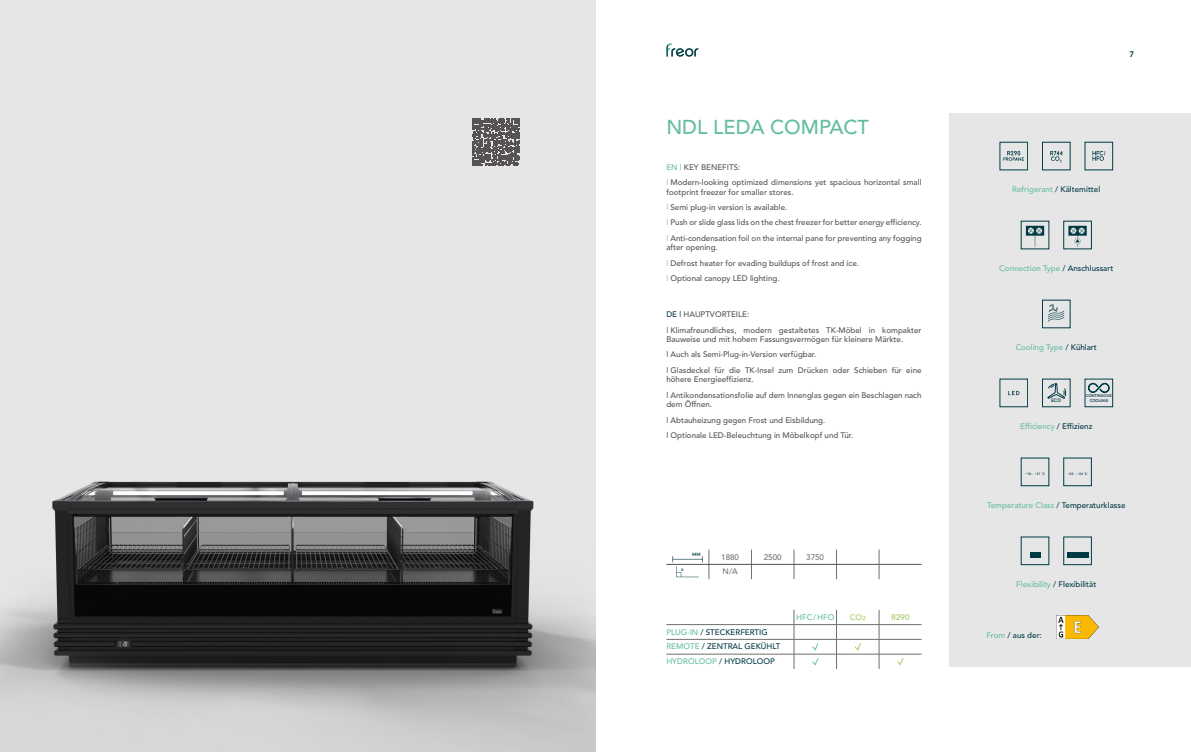
<style>
.page{position:relative;width:1191px;height:752px;background:#fff}
.page>*{position:absolute;margin:0;border:0;box-sizing:border-box;transform-origin:0 0}
.t1{font:500 20px "Avenir";color:#62bda1}
.t2{font:500 8px/15.3px "Avenir";color:#565352}
.t3{font:500 8px/14.8px "Avenir";color:#003843}
.t4{font:500 8px "Avenir";color:#63bda2}
.t5{font:500 8px "Avenir";color:#6f6f6f}
.t6{font:500 8px "Avenir";color:#a3c95c}
.t7{font:800 8px "Avenir";color:#003843}
.t8{font:700 5px "Moon";color:#003b45}
.t9{font:700 4.8px "Moon";color:#003843}
.t10{font:700 4.1px/5.1px "Moon";letter-spacing:-.055em;color:#003b45;text-align:center}
.t11{font:700 3.5px "Moon";color:#003b45}
.s1{color:#63bda2}
.s2{font-weight:400;color:#63bda2}
.s3{color:#003843}
.s4{font-weight:400;color:#003843}
.s5{font-family:"Calibri";font-weight:400}
</style>
<div class="page">
<svg style="left:666px;top:43px;width:32px;height:14px"></svg>
<hr style="left:708px;top:549px;width:1px;height:30px;background:#6f6f6f">
<hr style="left:751px;top:549px;width:1px;height:30px;background:#6f6f6f">
<hr style="left:793px;top:549px;width:1px;height:30px;background:#6f6f6f">
<hr style="left:836px;top:549px;width:1px;height:30px;background:#6f6f6f">
<hr style="left:666px;top:564px;width:255px;height:1px;background:#515150">
<svg style="left:672px;top:556px;width:31px;height:21px"></svg>
<hr style="left:878px;top:549px;width:1px;height:30px;background:#6f6f6f">
<img style="left:0;top:0;width:595px;height:751px">
<svg style="left:472px;top:118px;width:48px;height:47px;background:#6e6c6b"></svg>
<div style="left:950px;top:113px;width:241px;height:553px;background:#e6e6e7"></div>
<svg style="left:1092px;top:151px;width:13px;height:10px"></svg>
<svg style="left:1050px;top:151px;width:12px;height:11px"></svg>
<svg style="left:1068px;top:226px;width:18px;height:21px"></svg>
<svg style="left:1025px;top:226px;width:19px;height:21px"></svg>
<svg style="left:1048px;top:304px;width:16px;height:17px"></svg>
<svg style="left:1003px;top:151px;width:21px;height:10px"></svg>
<div style="left:1063px;top:457px;width:28px;height:29px;border:1px solid #003b45"></div>
<img style="left:1056px;top:615px;width:42px;height:23px">
<hr style="left:793px;top:609px;width:1px;height:59px;background:#6f6f6f">
<hr style="left:836px;top:609px;width:1px;height:59px;background:#6f6f6f">
<hr style="left:666px;top:638px;width:255px;height:1px;background:#6f6f6f">
<hr style="left:878px;top:609px;width:1px;height:59px;background:#6f6f6f">
<hr style="left:666px;top:624px;width:255px;height:1px;background:#6f6f6f">
<hr style="left:666px;top:653px;width:255px;height:1px;background:#6f6f6f">
<svg style="left:812px;top:658px;width:6px;height:6px"></svg>
<svg style="left:854px;top:643px;width:7px;height:7px"></svg>
<svg style="left:897px;top:658px;width:6px;height:6px"></svg>
<svg style="left:812px;top:643px;width:6px;height:7px"></svg>
<svg style="left:1008px;top:390px;width:11px;height:5px"></svg>
<svg style="left:1047px;top:383px;width:19px;height:15px"></svg>
<svg style="left:1088px;top:382px;width:21px;height:11px"></svg>
<div style="left:1067px;top:552px;width:10px;height:5px;background:#003b45"></div>
<div style="left:1078px;top:552px;width:10px;height:5px;background:#003b45"></div>
<div style="left:1030px;top:552px;width:10px;height:5px;background:#003b45"></div>
<h1 class="t1" style="left:666px;top:109px;width:204px">NDL LEDA COMPACT</h1>
<p class="t2" style="left:666px;top:159px;width:257px"><span class="s1">EN |</span> KEY BENEFITS:<br><span class="s2">l</span> Modern-looking optimized dimensions yet spacious horizontal small</p>
<p class="t2" style="left:666px;top:184px;width:257px">footprint freezer for smaller stores.<br><span class="s2">l</span> Semi plug-in version is available.<br><span class="s2">l</span> Push or slide glass lids on the chest freezer for better energy efficiency. <span class="s2">l</span> Anti-condensation foil on the internal pane for preventing any fogging</p>
<p class="t2" style="left:666px;top:239px;width:194px">after opening.<br><span class="s2">l</span> Defrost heater for evading buildups of frost and ice. <span class="s2">l</span> Optional canopy LED lighting.</p>
<p class="t2" style="left:666px;top:306px;width:257px"><span class="s3">DE |</span> HAUPTVORTEILE:<br><span class="s4">l</span> Klimafreundliches, modern gestaltetes TK-Möbel in kompakter</p>
<p class="t2" style="left:666px;top:331px;width:257px">Bauweise und mit hohem Fassungsvermögen für kleinere Märkte.<br><span class="s4">l</span> Auch als Semi-Plug-in-Version verfügbar.<br><span class="s4">l</span> Glasdeckel für die TK-Insel zum Drücken oder Schieben für eine</p>
<p class="t2" style="left:666px;top:371px;width:257px">höhere Energieeffizienz.<br><span class="s4">l</span> Antikondensationsfolie auf dem Innenglas gegen ein Beschlagen nach</p>
<p class="t2" style="left:666px;top:396px;width:188px">dem Öffnen.<br><span class="s4">l</span> Abtauheizung gegen Frost und Eisbildung.<br><span class="s4">l</span> Optionale LED-Beleuchtung in Möbelkopf und Tür.</p>
<p class="t9" style="left:692px;top:552px;width:10px">MM</p>
<p class="t5" style="left:721px;top:549px;width:19px">1880</p>
<p class="t5" style="left:764px;top:549px;width:19px">2500</p>
<p class="t5" style="left:806px;top:549px;width:19px">3750</p>
<p class="t5" style="left:722px;top:564px;width:17px">N/A</p>
<p class="t4" style="left:796px;top:609px;width:40px">HFC/HFO</p>
<p class="t6" style="left:849px;top:609px;width:18px">CO<span class="s5">2</span></p>
<p class="t6" style="left:891px;top:609px;width:20px">R290</p>
<p class="t3" style="left:666px;top:623px;width:103px"><span class="s1">PLUG-IN</span> / STECKERFERTIG</p>
<p class="t3" style="left:666px;top:638px;width:116px"><span class="s1">REMOTE</span> / ZENTRAL GEKÜHLT<br><span class="s1">HYDROLOOP</span> / HYDROLOOP</p>
<p class="t7" style="left:1129px;top:48px;width:6px">7</p>
<p class="t3" style="left:1012px;top:182px;width:89px"><span class="s1">Refrigerant</span> / Kältemittel</p>
<p class="t4" style="left:999px;top:261px;width:115px">Connection Type <span class="s3">/ Anschlussart</span></p>
<p class="t4" style="left:1015px;top:340px;width:83px">Cooling Type <span class="s3">/ Kühlart</span></p>
<p class="t8" style="left:1051px;top:398px;width:12px">ECO</p>
<p class="t10" style="left:1085px;top:393px;width:28px">CONTINUOUS<br>COOLING</p>
<p class="t4" style="left:1020px;top:419px;width:74px">Efficiency <span class="s3">/ Effizienz</span></p>
<p class="t11" style="left:1025px;top:472px;width:21px">-18...-21 °C</p>
<p class="t11" style="left:1067px;top:472px;width:21px">-22...-24 °C</p>
<p class="t3" style="left:987px;top:497px;width:140px"><span class="s1">Temperature Class</span> / Temperaturklasse</p>
<p class="t3" style="left:1016px;top:576px;width:81px"><span class="s1">Flexibility</span> / Flexibilität</p>
<p class="t3" style="left:986px;top:627px;width:57px"><span class="s1">From</span> / aus der:</p>
</div>
